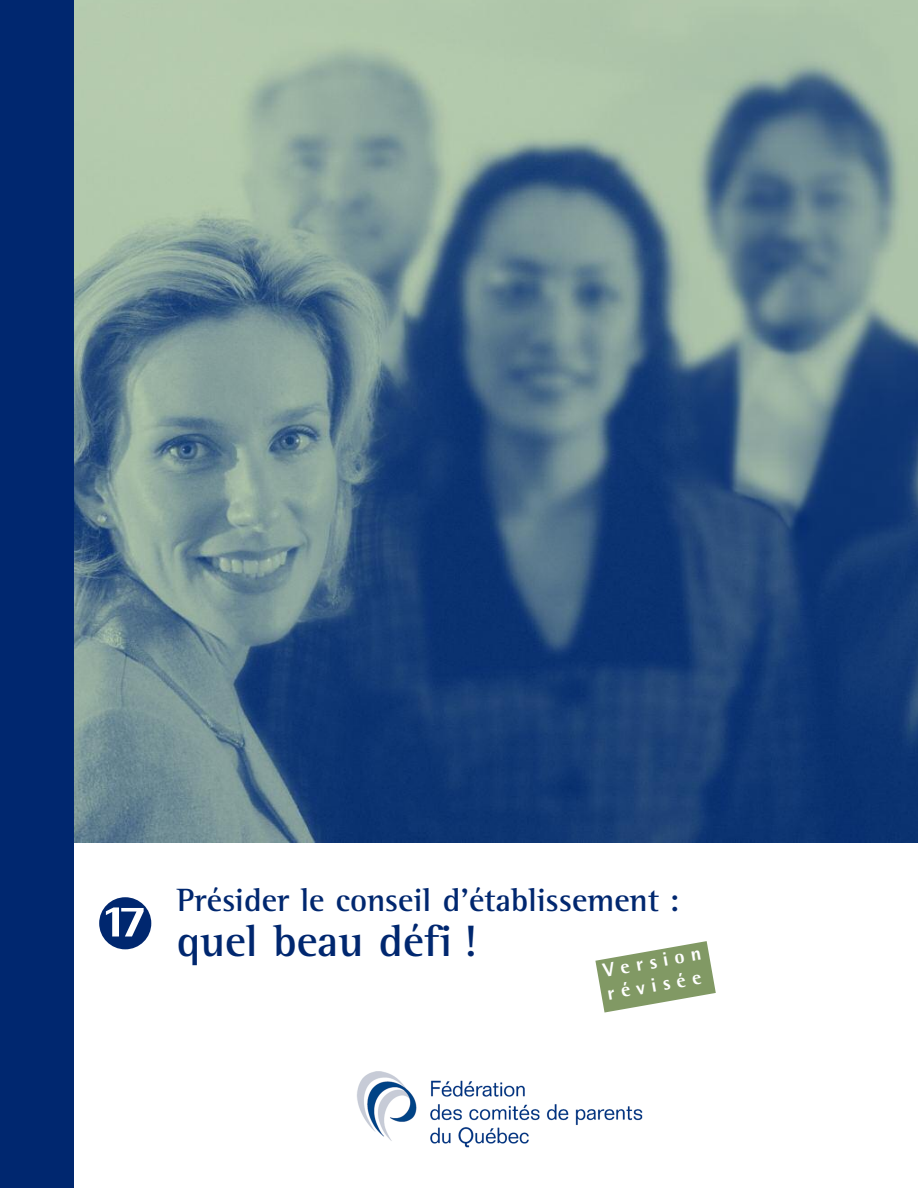
<style>
.page{position:relative;width:918px;height:1188px;background:#fff}
.page>*{position:absolute;margin:0;border:0;box-sizing:border-box;transform-origin:0 0}
.t1{font:700 45px "Rotis Semi Serif";color:#00276f}
.t2{font:800 45px "Rotis Semi Sans";color:#fff;scale:1.2 1}
.t3{font:700 33px "Rotis Semi Serif";color:#00276f}
.t4{font:800 19.5px/23.4px "Rotis Semi Sans";color:#fff}
</style>
<div class="page">
<img style="left:73px;top:0;width:845px;height:842px">
<div style="left:0;top:0;width:73px;height:1188px;background:#00276f"></div>
<div style="left:99px;top:897px;width:52px;height:52px;background:#00276f;border-radius:50%"></div>
<svg style="left:595px;top:941px;width:121px;height:72px"></svg>
<img style="left:357px;top:1071px;width:286px;height:77px">
<h1 class="t2" style="left:100px;top:905px;width:42px">17</h1>
<p class="t3" style="left:177px;top:889px;width:504px">Présider le conseil d’établissement :</p>
<h1 class="t1" style="left:177px;top:926px;width:301px">quel beau défi !</h1>
<p class="t4" style="left:602px;top:961px;width:101px;rotate:-10deg">Version révisée</p>
</div>
